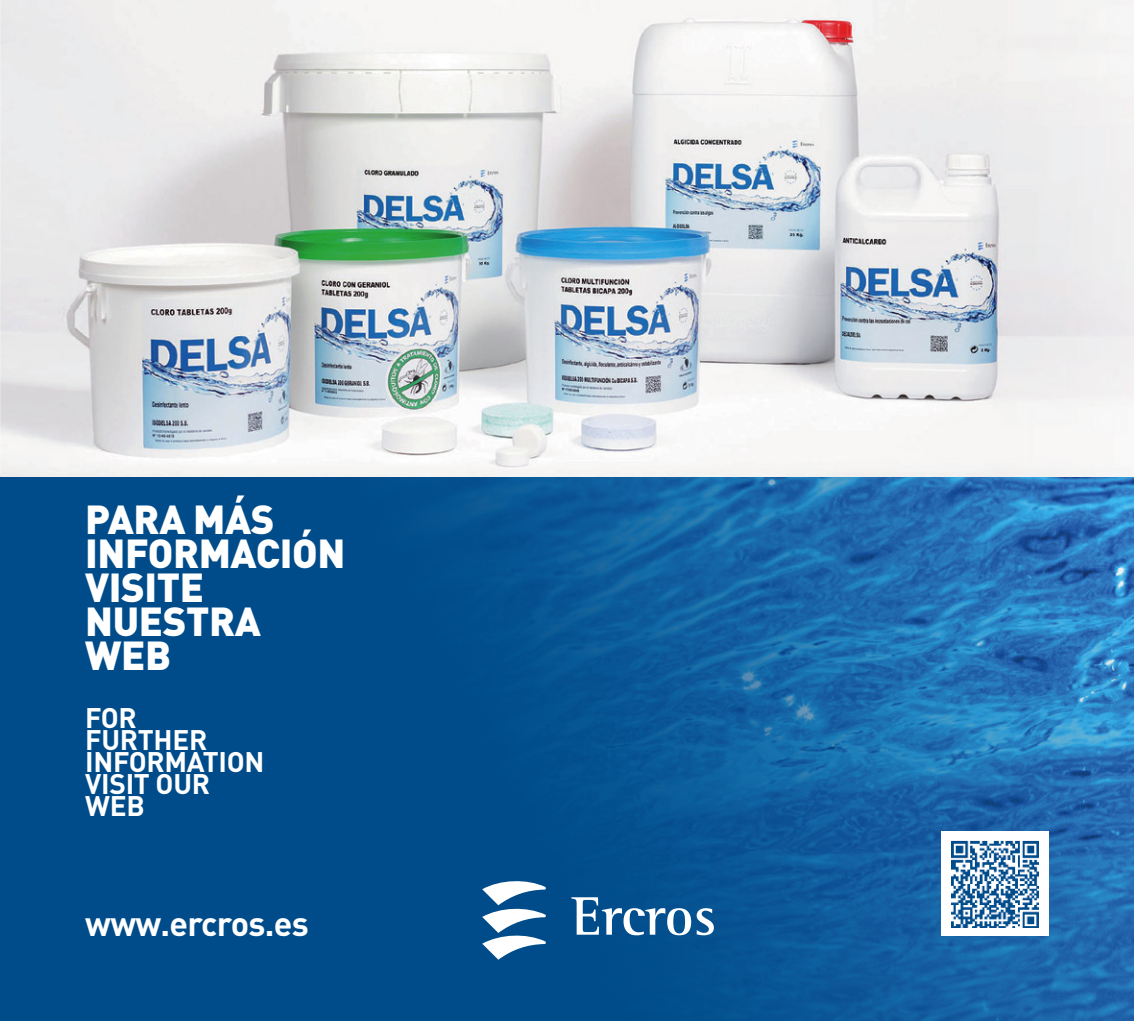
<style>
.page{position:relative;width:1134px;height:1021px;background:#fff}
.page>*{position:absolute;margin:0;border:0;box-sizing:border-box;transform-origin:0 0}
.t1{font:900 40px/34px "DIN Pro";letter-spacing:-.01em;color:#fff}
.t2{font:700 34px "DIN Pro";color:#fff}
.t3{font:700 28px/22px "DIN Pro";letter-spacing:-.01em;color:#fff}
</style>
<div class="page">
<img style="left:0;top:476px;width:1134px;height:544px">
<img style="left:0;top:0;width:1134px;height:476px">
<svg style="left:571px;top:897px;width:120px;height:38px"></svg>
<svg style="left:697px;top:908px;width:17px;height:27px"></svg>
<svg style="left:482px;top:878px;width:64px;height:81px"></svg>
<div style="left:941px;top:831px;width:108px;height:104px;background:#fff"></div>
<img style="left:951px;top:840px;width:88px;height:88px">
<p class="t1" style="left:85px;top:500px;width:262px">PARA MÁS<br>INFORMACIÓN<br>VISITE<br>NUESTRA<br>WEB</p>
<p class="t3" style="left:85px;top:705px;width:181px">FOR<br>FURTHER<br>INFORMATION<br>VISIT OUR<br>WEB</p>
<p class="t2" style="left:85px;top:901px;width:225px">WWW.ERCROS.ES</p>
</div>
